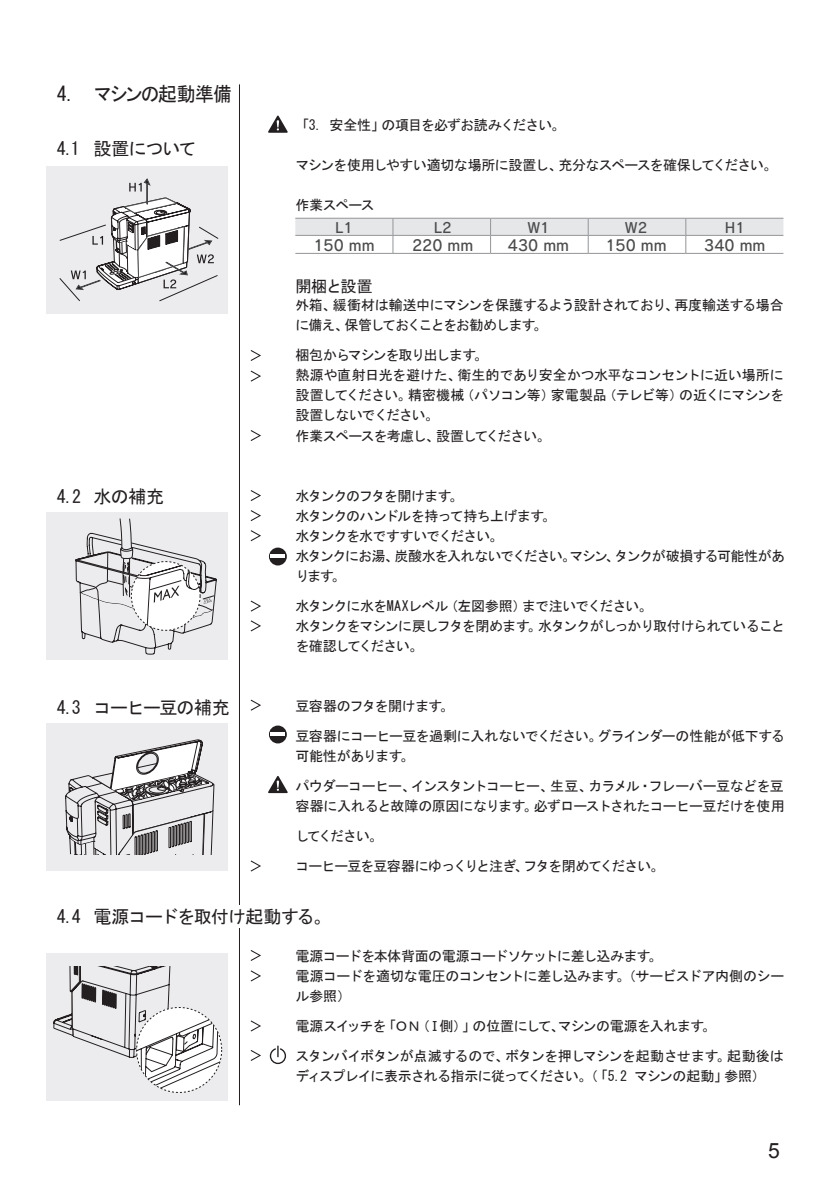
<style>
.page{position:relative;width:840px;height:1191px;background:#fff}
.page>*{position:absolute;margin:0;border:0;box-sizing:border-box;transform-origin:0 0}
.t1{font:21.2px "Arial";color:#231f20}
.t2{font:20px "MS Gothic";letter-spacing:-.09em;color:#231f20;scale:.94 1}
.t3{font:20px "MS Gothic";letter-spacing:-.09em;color:#231f20}
.t4{font:18px "MS Gothic";letter-spacing:-.065em;color:#231f20}
.t5{font:16px "MS Gothic";letter-spacing:-.04em;color:#231f20}
.t6{font:15px "Rodin Pro N DB";color:#4b4c4d}
.t7{font:14px/20px "MS Gothic";letter-spacing:-.055em;color:#231f20}
.t8{font:14px/20px "MS Gothic";letter-spacing:-.085em;color:#231f20}
.t9{font:14px "MS Gothic";letter-spacing:-.035em;color:#231f20}
.t10{font:14px "MS Gothic";letter-spacing:-.075em;color:#231f20}
.t11{font:14px/20px "MS Gothic";letter-spacing:-.03em;color:#231f20}
.t12{font:14px "MS Gothic";letter-spacing:-.095em;color:#231f20}
.t13{font:14px "MS Gothic";letter-spacing:-.08em;color:#231f20}
.t14{font:14px "MS Gothic";letter-spacing:-.02em;color:#231f20}
.t15{font:14px "MS Gothic";letter-spacing:-.1em;color:#231f20}
.t16{font:14px "MS Gothic";letter-spacing:-.015em;color:#231f20}
.t17{font:14px "MS Gothic";letter-spacing:-.09em;color:#231f20}
.t18{font:14px "Rodin Pro N DB";color:#4b4c4d}
</style>
<div class="page">
<div style="left:46px;top:723px;width:182px;height:147px;background:#ececee"></div>
<div style="left:46px;top:953px;width:182px;height:147px;background:#ececee"></div>
<hr style="left:239px;top:84px;width:1px;height:1021px;background:#231f20">
<hr style="left:295px;top:253px;width:98px;height:1px;background:#939598">
<hr style="left:393px;top:253px;width:97px;height:1px;background:#939598">
<hr style="left:490px;top:253px;width:98px;height:1px;background:#939598">
<hr style="left:588px;top:253px;width:97px;height:1px;background:#939598">
<hr style="left:685px;top:253px;width:98px;height:1px;background:#939598">
<svg style="left:295px;top:218px;width:488px;height:35px"></svg>
<hr style="left:295px;top:235px;width:98px;height:1px;background:#939598">
<hr style="left:393px;top:235px;width:97px;height:1px;background:#939598">
<hr style="left:490px;top:235px;width:98px;height:1px;background:#939598">
<hr style="left:588px;top:235px;width:97px;height:1px;background:#939598">
<hr style="left:685px;top:235px;width:98px;height:1px;background:#939598">
<div style="left:46px;top:166px;width:182px;height:147px;background:#ececee"></div>
<svg style="left:59px;top:178px;width:160px;height:123px"></svg>
<div style="left:46px;top:513px;width:182px;height:147px;background:#ececee"></div>
<svg style="left:75px;top:518px;width:141px;height:136px"></svg>
<div style="left:131px;top:561px;width:69px;height:69px;border:1px dashed #231f20;border-radius:50%"></div>
<svg style="left:65px;top:739px;width:149px;height:115px"></svg>
<svg style="left:53px;top:966px;width:168px;height:126px"></svg>
<svg style="left:268px;top:116px;width:19px;height:17px"></svg>
<svg style="left:268px;top:776px;width:19px;height:17px"></svg>
<div style="left:269px;top:725px;width:18px;height:18px;background:#231f20;border-radius:50%"></div>
<hr style="left:270px;top:733px;width:15px;height:3px;background:#fff">
<div style="left:269px;top:547px;width:18px;height:18px;background:#231f20;border-radius:50%"></div>
<hr style="left:270px;top:555px;width:15px;height:3px;background:#fff">
<svg style="left:270px;top:1045px;width:16px;height:19px"></svg>
<svg style="left:250px;top:1050px;width:11px;height:11px"></svg>
<svg style="left:250px;top:1020px;width:11px;height:11px"></svg>
<svg style="left:250px;top:970px;width:11px;height:11px"></svg>
<svg style="left:250px;top:950px;width:11px;height:11px"></svg>
<svg style="left:250px;top:860px;width:11px;height:11px"></svg>
<svg style="left:250px;top:699px;width:11px;height:11px"></svg>
<svg style="left:250px;top:620px;width:11px;height:11px"></svg>
<svg style="left:250px;top:600px;width:11px;height:11px"></svg>
<svg style="left:250px;top:530px;width:11px;height:11px"></svg>
<svg style="left:250px;top:510px;width:11px;height:11px"></svg>
<svg style="left:250px;top:490px;width:11px;height:11px"></svg>
<svg style="left:250px;top:430px;width:11px;height:11px"></svg>
<svg style="left:250px;top:370px;width:11px;height:11px"></svg>
<svg style="left:250px;top:350px;width:11px;height:11px"></svg>
<div style="left:52px;top:905px;width:221px;height:23px;background:#fff"></div>
<p class="t3" style="left:57px;top:83px;width:21px">4.</p>
<p class="t2" style="left:93px;top:83px;width:149px">マシンの起動準備</p>
<p class="t7" style="left:295px;top:115px;width:29px">「3.</p>
<p class="t7" style="left:381px;top:115px;width:185px">の項目を必ずお読みください。</p>
<p class="t7" style="left:329px;top:115px;width:57px">安全性」</p>
<p class="t4" style="left:57px;top:139px;width:25px">4.1</p>
<p class="t4" style="left:93px;top:139px;width:104px">設置について</p>
<p class="t12" style="left:558px;top:158px;width:220px">充分なスペースを確保してください。</p>
<p class="t9" style="left:295px;top:158px;width:268px">マシンを使用しやすい適切な場所に設置し、</p>
<p class="t7" style="left:295px;top:195px;width:81px">作業スペース</p>
<p class="t18" style="left:335px;top:218px;width:19px">1L</p>
<p class="t18" style="left:433px;top:218px;width:19px">2L</p>
<p class="t18" style="left:527px;top:218px;width:24px">W1</p>
<p class="t18" style="left:624px;top:218px;width:24px">W2</p>
<p class="t18" style="left:724px;top:218px;width:22px">H1</p>
<p class="t6" style="left:313px;top:235px;width:63px">150 mm</p>
<p class="t6" style="left:412px;top:235px;width:63px">220 mm</p>
<p class="t6" style="left:507px;top:235px;width:63px">430 mm</p>
<p class="t6" style="left:605px;top:235px;width:63px">150 mm</p>
<p class="t6" style="left:703px;top:235px;width:63px">340 mm</p>
<p class="t5" style="left:295px;top:278px;width:79px">開梱と設置</p>
<p class="t7" style="left:332px;top:295px;width:347px">緩衝材は輸送中にマシンを保護するよう設計されており、</p>
<p class="t14" style="left:674px;top:298px;width:111px">再度輸送する場合</p>
<p class="t7" style="left:295px;top:295px;width:43px">外箱、</p>
<p class="t15" style="left:344px;top:318px;width:193px">保管しておくことをお勧めします</p>
<p class="t7" style="left:295px;top:315px;width:55px">に備え、</p>
<p class="t7" style="left:533px;top:315px;width:15px">。</p>
<p class="t7" style="left:457px;top:345px;width:327px;text-indent:-162px">梱包からマシンを取り出します<br>衛生的であり安全かつ水平なコンセントに近い場所に</p>
<p class="t7" style="left:473px;top:345px;width:15px">。</p>
<p class="t16" style="left:295px;top:368px;width:168px">熱源や直射日光を避けた、</p>
<p class="t7" style="left:602px;top:385px;width:82px">（テレビ等）</p>
<p class="t7" style="left:408px;top:385px;width:58px">精密機械</p>
<p class="t7" style="left:460px;top:385px;width:96px">（パソコン等）</p>
<p class="t7" style="left:550px;top:385px;width:58px">家電製品</p>
<p class="t13" style="left:295px;top:388px;width:118px">設置してください。</p>
<p class="t8" style="left:295px;top:405px;width:145px">設置しないでください。</p>
<p class="t13" style="left:678px;top:388px;width:106px">の近くにマシンを</p>
<p class="t7" style="left:295px;top:425px;width:146px">作業スペースを考慮し、</p>
<p class="t15" style="left:436px;top:428px;width:116px">設置してください。</p>
<p class="t4" style="left:57px;top:488px;width:26px">4.2</p>
<p class="t4" style="left:93px;top:488px;width:72px">水の補充</p>
<p class="t13" style="left:295px;top:488px;width:158px">水タンクのフタを開けます</p>
<p class="t7" style="left:449px;top:485px;width:15px">。</p>
<p class="t7" style="left:295px;top:505px;width:250px">水タンクのハンドルを持って持ち上げます水タンクを水ですすいでください。</p>
<p class="t7" style="left:541px;top:505px;width:15px">。</p>
<p class="t7" style="left:614px;top:545px;width:172px">タンクが破損する可能性があ</p>
<p class="t12" style="left:394px;top:548px;width:183px">炭酸水を入れないでください。</p>
<p class="t8" style="left:331px;top:545px;width:69px;text-indent:-36px">水タンクにお湯、。</p>
<p class="t7" style="left:569px;top:545px;width:40px">マシン</p>
<p class="t7" style="left:605px;top:545px;width:15px">、</p>
<p class="t7" style="left:295px;top:565px;width:40px">ります</p>
<p class="t7" style="left:444px;top:595px;width:83px">（左図参照）</p>
<p class="t7" style="left:295px;top:595px;width:154px">水タンクに水をMAXレベル</p>
<p class="t8" style="left:521px;top:595px;width:132px">まで注いでください。</p>
<p class="t10" style="left:537px;top:618px;width:249px">水タンクがしっかり取付けられていること</p>
<p class="t8" style="left:295px;top:615px;width:236px">水タンクをマシンに戻しフタを閉めますを確認してください。</p>
<p class="t7" style="left:527px;top:615px;width:15px">。</p>
<p class="t4" style="left:57px;top:698px;width:26px">4.3</p>
<p class="t4" style="left:57px;top:907px;width:26px">4.4</p>
<p class="t4" style="left:93px;top:698px;width:138px">コーヒー豆の補充</p>
<p class="t7" style="left:295px;top:695px;width:149px">豆容器のフタを開けます</p>
<p class="t7" style="left:439px;top:695px;width:15px">。</p>
<p class="t9" style="left:597px;top:728px;width:189px">グラインダーの性能が低下する</p>
<p class="t7" style="left:400px;top:725px;width:203px;text-indent:-105px">豆容器にコーヒー豆を過剰に入れないでください。。</p>
<p class="t11" style="left:295px;top:745px;width:109px">可能性があります</p>
<p class="t7" style="left:295px;top:775px;width:122px">パウダーコーヒー、</p>
<p class="t7" style="left:648px;top:775px;width:137px">フレーバー豆などを豆</p>
<p class="t7" style="left:550px;top:775px;width:44px">生豆、</p>
<p class="t8" style="left:410px;top:775px;width:144px">インスタントコーヒー、</p>
<p class="t7" style="left:588px;top:775px;width:65px">カラメル・</p>
<p class="t7" style="left:533px;top:795px;width:252px">必ずローストされたコーヒー豆だけを使用</p>
<p class="t14" style="left:295px;top:798px;width:232px">容器に入れると故障の原因になります</p>
<p class="t7" style="left:295px;top:825px;width:89px">してください。</p>
<p class="t7" style="left:523px;top:795px;width:15px">。</p>
<p class="t7" style="left:295px;top:855px;width:234px">コーヒー豆を豆容器にゆっくりと注ぎ、</p>
<p class="t17" style="left:523px;top:858px;width:142px">フタを閉めてください。</p>
<p class="t4" style="left:93px;top:907px;width:239px">電源コードを取付け起動する。</p>
<p class="t7" style="left:615px;top:945px;width:170px;text-indent:-320px">電源コードを本体背面の電源コードソケットに差し込みます<br>。（サービスドア内側のシー</p>
<p class="t7" style="left:648px;top:945px;width:15px">。</p>
<p class="t11" style="left:295px;top:965px;width:324px">電源コードを適切な電圧のコンセントに差し込みますル参照(</p>
<p class="t7" style="left:382px;top:1015px;width:15px">「</p>
<p class="t7" style="left:295px;top:1015px;width:93px">電源スイッチを</p>
<p class="t7" style="left:427px;top:1015px;width:50px">Ⅰ側）」</p>
<p class="t9" style="left:472px;top:1018px;width:233px">の位置にしてマシンの電源を入れます</p>
<p class="t7" style="left:550px;top:1015px;width:15px">、</p>
<p class="t7" style="left:416px;top:1015px;width:15px">（</p>
<p class="t7" style="left:394px;top:1015px;width:28px">ＯＮ</p>
<p class="t7" style="left:701px;top:1015px;width:15px">。</p>
<p class="t7" style="left:295px;top:1045px;width:215px">スタンバイボタンが点滅するので、</p>
<p class="t7" style="left:504px;top:1045px;width:215px">ボタンを押しマシンを起動させます</p>
<p class="t7" style="left:726px;top:1045px;width:58px">起動後は</p>
<p class="t7" style="left:716px;top:1045px;width:15px">。</p>
<p class="t10" style="left:295px;top:1068px;width:333px">ディスプレイに表示される指示に従ってください。（「5.2</p>
<p class="t7" style="left:724px;top:1065px;width:43px">参照(</p>
<p class="t7" style="left:633px;top:1065px;width:95px">マシンの起動」</p>
<p class="t1" style="left:767px;top:1136px;width:13px">5</p>
</div>
